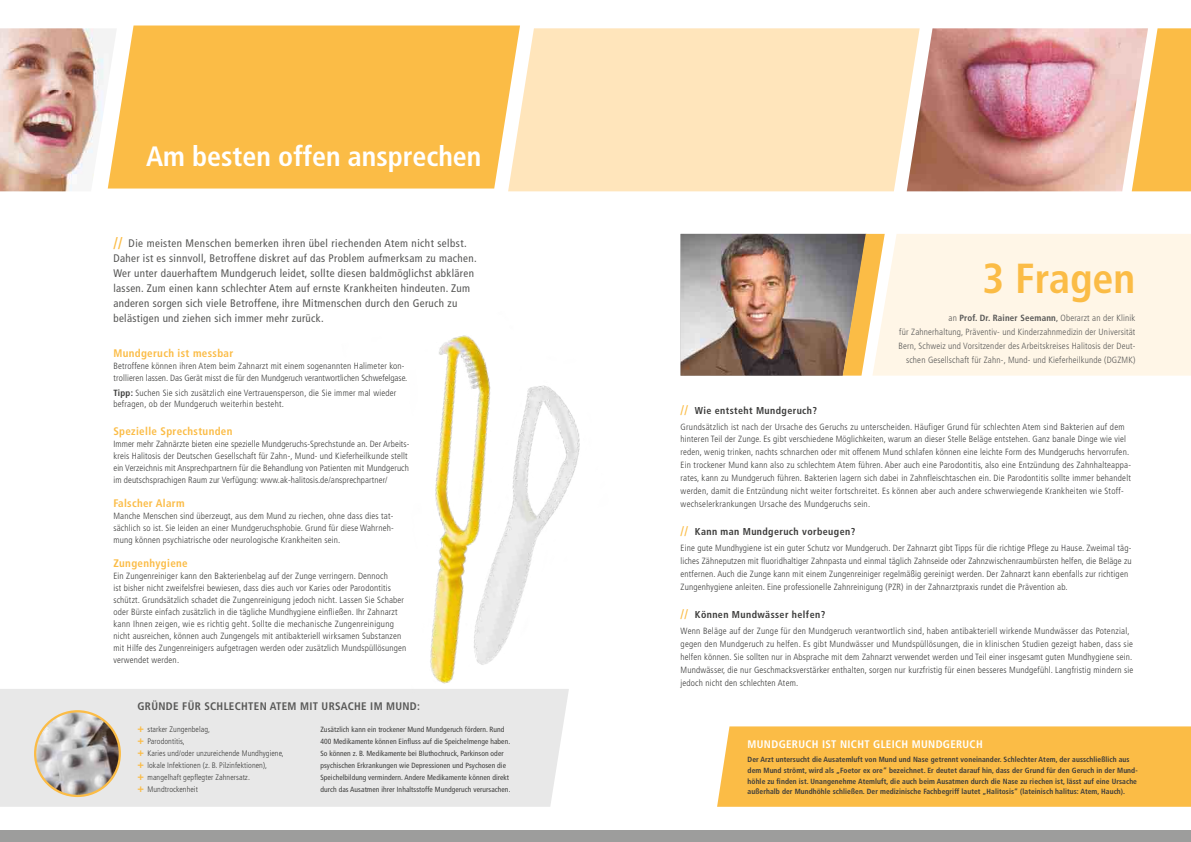
<style>
.page{position:relative;width:1191px;height:842px;background:#fff}
.page>*{position:absolute;margin:0;border:0;box-sizing:border-box;transform-origin:0 0}
.t1{font:700 condensed 42px "Frutiger";color:#fbbc46}
.t2{font:700 condensed 28px "Frutiger";color:#fff}
.t3{font:condensed 11px/15px "Frutiger";letter-spacing:.03em;color:#575756}
.t4{font:700 condensed 11px "Frutiger";letter-spacing:.03em;color:#fbbc46}
.t5{font:700 condensed 11px "Frutiger";letter-spacing:.03em;color:#575756}
.t6{font:700 condensed 11px "Frutiger";letter-spacing:.03em;color:#fff}
.t7{font:700 condensed 10px "Frutiger";letter-spacing:.04em;color:#3c3c3b}
.t8{font:300 condensed 9px/12px "Frutiger";letter-spacing:.02em;color:#3c3c3b}
.t9{font:300 condensed 9px/14px "Frutiger";letter-spacing:.02em;color:#575756;text-align:right}
.t10{font:300 condensed 8px/12px "Frutiger";letter-spacing:.01em;color:#3c3c3b}
.t11{font:700 condensed 7.5px/11px "Frutiger";letter-spacing:.01em;color:#3c3c3b}
.t12{font:condensed 7.5px/12px "Frutiger";letter-spacing:.01em;color:#3c3c3b}
.s1{font-size:17px;color:#fbbc46}
.s2{font-weight:700}
.s3{font-weight:900;font-size:11px;color:#fbbc46}
.s4{font-weight:400}
.s5{font-weight:400;font-size:14px;color:#fbbc46}
</style>
<div class="page">
<img style="left:0;top:28px;width:108px;height:163px">
<div style="left:108px;top:26px;width:412px;height:163px;background:#fbbc46"></div>
<div style="left:0;top:689px;width:568px;height:118px;background:#e8e8e8"></div>
<div style="left:717px;top:726px;width:474px;height:81px;background:#fbbc46"></div>
<div style="left:0;top:831px;width:1191px;height:11px;background:#9d9d9c"></div>
<div style="left:508px;top:28px;width:398px;height:163px;background:#ffe5bb"></div>
<div style="left:1148px;top:28px;width:43px;height:163px;background:#fbbc46"></div>
<img style="left:906px;top:28px;width:242px;height:163px">
<img style="left:35px;top:711px;width:85px;height:84px">
<div style="left:34px;top:710px;width:87px;height:87px;border:2px solid #fbbc46;border-radius:50%"></div>
<img style="left:680px;top:234px;width:192px;height:142px">
<div style="left:872px;top:234px;width:319px;height:142px;background:#fff6e7"></div>
<img style="left:341px;top:335px;width:239px;height:358px">
<h2 class="t2" style="left:146px;top:140px;width:337px">Am besten offen ansprechen</h2>
<p class="t3" style="left:113px;top:235px;width:365px"><span class="s1">//</span> Die meisten Menschen bemerken ihren übel riechenden Atem nicht selbst.<br>Daher ist es sinnvoll, Betroffene diskret auf das Problem aufmerksam zu machen.<br>Wer unter dauerhaftem Mundgeruch leidet, sollte diesen baldmöglichst abklären lassen. Zum einen kann schlechter Atem auf ernste Krankheiten hindeuten. Zum anderen sorgen sich viele Betroffene, ihre Mitmenschen durch den Geruch zu belästigen und ziehen sich immer mehr zurück.</p>
<p class="t4" style="left:113px;top:347px;width:121px">Mundgeruch ist messbar</p>
<p class="t8" style="left:113px;top:360px;width:295px">Betroffene können ihren Atem beim Zahnarzt mit einem sogenannten Halimeter kon&shy;trollieren lassen. Das Gerät misst die für den Mundgeruch verantwortlichen Schwefelgase.</p>
<p class="t8" style="left:113px;top:387px;width:284px;line-height:11px"><span class="s2">Tipp:</span> Suchen Sie sich zusätzlich eine Vertrauensperson, die Sie immer mal wieder befragen, ob der Mundgeruch weiterhin besteht.</p>
<p class="t4" style="left:113px;top:425px;width:121px">Spezielle Sprechstunden</p>
<p class="t8" style="left:113px;top:438px;width:297px">Immer mehr Zahnärzte bieten eine spezielle Mundgeruchs-Sprechstunde an. Der Arbeits&shy;kreis Halitosis der Deutschen Gesellschaft für Zahn-, Mund- und Kieferheilkunde stellt ein Verzeichnis mit Ansprechpartnern für die Behandlung von Patienten mit Mundgeruch im deutschsprachigen Raum zur Verfügung: www.ak-halitosis.de/ansprechpartner/</p>
<p class="t4" style="left:113px;top:497px;width:73px">Falscher Alarm</p>
<p class="t8" style="left:113px;top:510px;width:282px;text-align:justify">Manche Menschen sind überzeugt, aus dem Mund zu riechen, ohne dass dies tat&shy;sächlich so ist. Sie leiden an einer Mundgeruchsphobie. Grund für diese Wahrneh&shy;mung können psychiatrische oder neurologische Krankheiten sein.</p>
<p class="t4" style="left:113px;top:557px;width:76px">Zungenhygiene</p>
<p class="t8" style="left:113px;top:570px;width:294px">Ein Zungenreiniger kann den Bakterienbelag auf der Zunge verringern. Dennoch<br>ist bisher nicht zweifelsfrei bewiesen, dass dies auch vor Karies oder Parodontitis schützt. Grundsätzlich schadet die Zungenreinigung jedoch nicht. Lassen Sie Schaber oder Bürste einfach zusätzlich in die tägliche Mundhygiene einfließen. Ihr Zahnarzt kann Ihnen zeigen, wie es richtig geht. Sollte die mechanische Zungenreinigung nicht ausreichen, können auch Zungengels mit antibakteriell wirksamen Substanzen mit Hilfe des Zungenreinigers aufgetragen werden oder zusätzlich Mundspüllösungen verwendet werden.</p>
<p class="t5" style="left:137px;top:699px;width:284px">GRÜNDE FÜR SCHLECHTEN ATEM MIT URSACHE IM MUND:</p>
<p class="t10" style="left:137px;top:723px;width:148px"><span class="s3">+</span> starker Zungenbelag,<br><span class="s3">+</span> Parodontitis,<br><span class="s3">+</span> Karies und/oder unzureichende Mundhygiene, <span class="s3">+</span> lokale Infektionen (z. B. Pilzinfektionen),<br><span class="s3">+</span> mangelhaft gepflegter Zahnersatz.<br><span class="s3">+</span> Mundtrockenheit</p>
<p class="t12" style="left:320px;top:723px;width:191px">Zusätzlich kann ein trockener Mund Mundgeruch fördern. Rund 400 Medikamente können Einfluss auf die Speichelmenge haben.<br>So können z. B. Medikamente bei Bluthochruck, Parkinson oder psychischen Erkrankungen wie Depressionen und Psychosen die Speichelbildung vermindern. Andere Medikamente können direkt durch das Ausatmen ihrer Inhaltsstoffe Mundgeruch verursachen.</p>
<h1 class="t1" style="left:982px;top:254px;width:154px">3 Fragen</h1>
<p class="t9" style="left:898px;top:311px;width:238px">an <span class="s2">Prof. Dr. Rainer Seemann</span><span class="s4">,</span> Oberarzt an der Klinik<br>für Zahnerhaltung, Präventiv- und Kinderzahnmedizin der Universität Bern, Schweiz und Vorsitzender des Arbeitskreises Halitosis der Deut&shy;schen Gesellschaft für Zahn-, Mund- und Kieferheilkunde (DGZMK)</p>
<p class="t7" style="left:680px;top:404px;width:138px"><span class="s5">//</span> Wie entsteht Mundgeruch?</p>
<p class="t8" style="left:680px;top:421px;width:447px">Grundsätzlich ist nach der Ursache des Geruchs zu unterscheiden. Häufiger Grund für schlechten Atem sind Bakterien auf dem hinteren Teil der Zunge. Es gibt verschiedene Möglichkeiten, warum an dieser Stelle Beläge entstehen. Ganz banale Dinge wie viel</p>
<p class="t8" style="left:680px;top:445px;width:452px;line-height:13px">reden, wenig trinken, nachts schnarchen oder mit offenem Mund schlafen können eine leichte Form des Mundgeruchs hervorrufen.<br>Ein trockener Mund kann also zu schlechtem Atem führen. Aber auch eine Parodontitis, also eine Entzündung des Zahnhalteappa&shy;rates, kann zu Mundgeruch führen. Bakterien lagern sich dabei in Zahnfleischtaschen ein. Die Parodontitis sollte immer behandelt werden, damit die Entzündung nicht weiter fortschreitet. Es können aber auch andere schwerwiegende Krankheiten wie Stoff&shy;wechselerkrankungen Ursache des Mundgeruchs sein.</p>
<p class="t7" style="left:680px;top:525px;width:176px"><span class="s5">//</span> Kann man Mundgeruch vorbeugen?</p>
<p class="t8" style="left:680px;top:541px;width:452px;line-height:13px">Eine gute Mundhygiene ist ein guter Schutz vor Mundgeruch. Der Zahnarzt gibt Tipps für die richtige Pflege zu Hause. Zweimal täg&shy;liches Zähneputzen mit fluoridhaltiger Zahnpasta und einmal täglich Zahnseide oder Zahnzwischenraumbürsten helfen, die Beläge zu entfernen. Auch die Zunge kann mit einem Zungenreiniger regelmäßig gereinigt werden. Der Zahnarzt kann ebenfalls zur richtigen Zungenhygiene anleiten. Eine professionelle Zahnreinigung (PZR) in der Zahnarztpraxis rundet die Prävention ab.</p>
<p class="t7" style="left:680px;top:608px;width:146px"><span class="s5">//</span> Können Mundwässer helfen?</p>
<p class="t8" style="left:680px;top:624px;width:454px;line-height:13px">Wenn Beläge auf der Zunge für den Mundgeruch verantwortlich sind, haben antibakteriell wirkende Mundwässer das Potenzial, gegen den Mundgeruch zu helfen. Es gibt Mundwässer und Mundspüllösungen, die in klinischen Studien gezeigt haben, dass sie helfen können. Sie sollten nur in Absprache mit dem Zahnarzt verwendet werden und Teil einer insgesamt guten Mundhygiene sein.<br>Mundwässer, die nur Geschmacksverstärker enthalten, sorgen nur kurzfristig für einen besseres Mundgefühl. Langfristig mindern sie jedoch nicht den schlechten Atem.</p>
<p class="t6" style="left:747px;top:737px;width:237px">MUNDGERUCH IST NICHT GLEICH MUNDGERUCH</p>
<p class="t11" style="left:747px;top:754px;width:391px">Der Arzt untersucht die Ausatemluft von Mund und Nase getrennt voneinander. Schlechter Atem, der ausschließlich aus dem Mund strömt, wird als „Foetor ex ore“ bezeichnet. Er deutet darauf hin, dass der Grund für den Geruch in der Mund&shy;höhle zu finden ist. Unangenehme Atemluft, die auch beim Ausatmen durch die Nase zu riechen ist, lässt auf eine Ursache</p>
<p class="t11" style="left:747px;top:786px;width:379px">außerhalb der Mundhöhle schließen. Der medizinische Fachbegriff lautet „Halitosis“ (lateinisch halitus: Atem, Hauch).</p>
</div>
